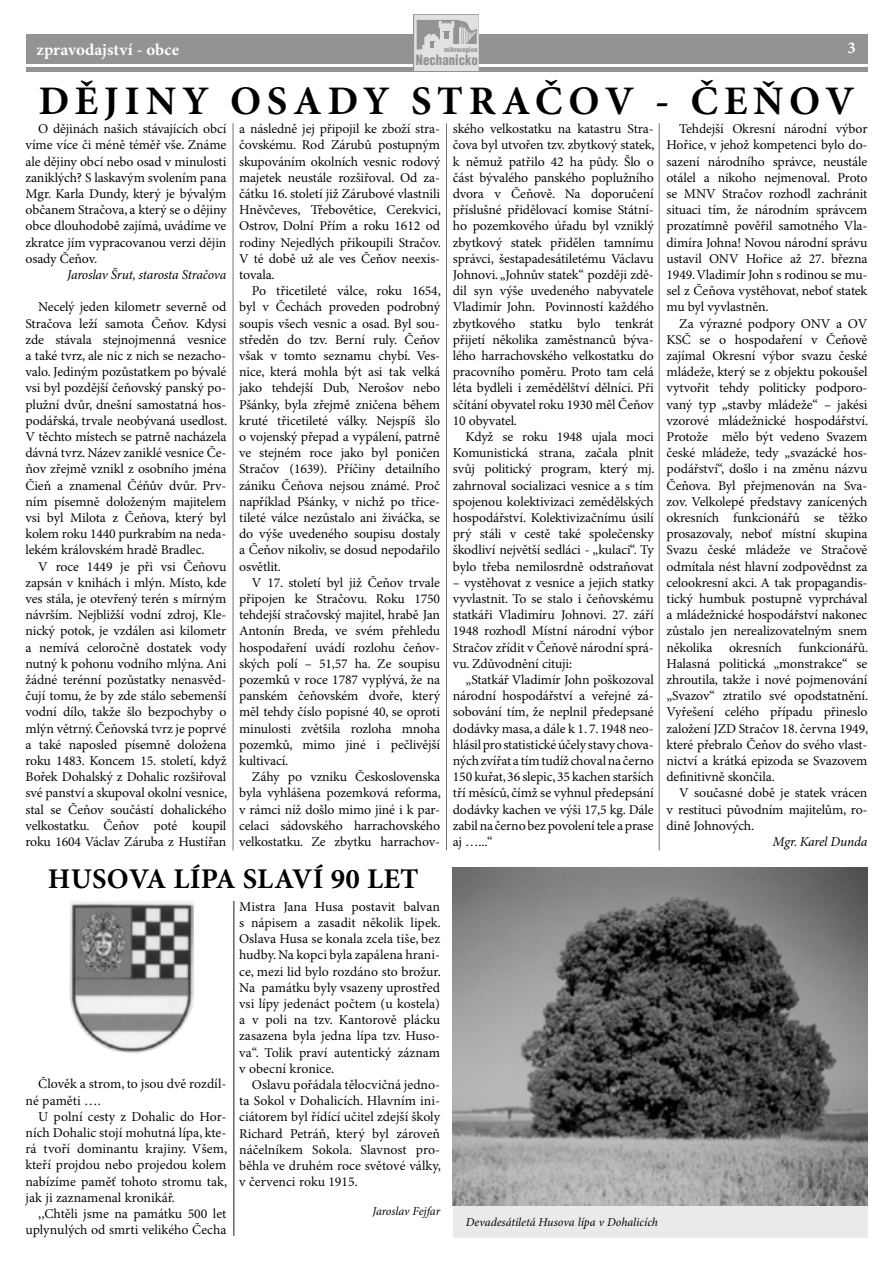
<style>
.page{position:relative;width:893px;height:1263px;background:#fff}
.page>*{position:absolute;margin:0;border:0;box-sizing:border-box;transform-origin:0 0}
.t1{font:700 40.5px "Minion Pro";letter-spacing:.14em;color:#000}
.t2{font:700 28.5px "Minion Pro";letter-spacing:.01em;color:#000}
.t3{font:700 22.5px "Minion Pro";color:#fff}
.t4{font:700 16.5px "Minion Pro";color:#fff}
.t5{font:13.5px/16.2px "Minion Pro";letter-spacing:-.01em;color:#000;text-align:justify}
.t6{font:italic 13.5px "Minion Pro";letter-spacing:-.02em;color:#000}
.t7{font:italic 12px "Minion Pro";letter-spacing:-.005em;color:#000}
.s1{font-size:16.5px}
</style>
<div class="page">
<div style="left:453px;top:1196px;width:414px;height:41px;background:#eaeaea"></div>
<div style="left:26px;top:34px;width:841px;height:30px;background:#939393"></div>
<div style="left:26px;top:67px;width:841px;height:5px;background:#939393"></div>
<svg style="left:413px;top:14px;width:66px;height:53px"></svg>
<div style="left:414px;top:15px;width:65px;height:56px;background:#e1e1e1"></div>
<hr style="left:234px;top:901px;width:1px;height:335px;background:#000">
<hr style="left:233px;top:123px;width:1px;height:727px;background:#000">
<hr style="left:446px;top:123px;width:1px;height:727px;background:#000">
<hr style="left:659px;top:123px;width:1px;height:727px;background:#000">
<img style="left:453px;top:867px;width:414px;height:338px">
<img style="left:70px;top:901px;width:124px;height:152px">
<svg style="left:417px;top:20px;width:60px;height:30px"></svg>
<p class="t4" style="left:37px;top:40px;width:144px">zpravodajství - obce</p>
<h3 class="t3" style="left:847px;top:34px;width:13px">3<span class="s1">3</span></h3>
<h1 class="t1" style="left:38px;top:77px;width:818px">DĚJINY OSADY STRAČOV - ČEŇOV</h1>
<p class="t5" style="left:26px;top:121px;width:202px;text-indent:13px">O dějinách našich stávajících obcí víme více či méně téměř vše. Známe ale dějiny obcí nebo osad v minulosti zaniklých? S laskavým svolením pana Mgr. Karla Dundy, který je bývalým občanem Stračova, a který se o dějiny obce dlouhodobě zajímá, uvádíme ve zkratce jím vypracovanou verzi dějin osady Čeňov.</p>
<p class="t6" style="left:67px;top:267px;width:161px">Jaroslav Šrut, starosta Stračova</p>
<p class="t5" style="left:26px;top:299px;width:203px;text-indent:13px">Necelý jeden kilometr severně od Stračova leží samota Čeňov. Kdysi zde stávala stejnojmenná vesnice a také tvrz, ale nic z nich se nezacho&shy;valo. Jediným pozůstatkem po bývalé vsi byl pozdější čeňovský panský po&shy;plužní dvůr, dnešní samostatná hos&shy;podářská, trvale neobývaná usedlost.<br>V těchto místech se patrně nacházela dávná tvrz. Název zaniklé vesnice Če&shy;ňov zřejmě vznikl z osobního jména Čieň a znamenal Čéňův dvůr. Prv&shy;ním písemně doloženým majitelem vsi byl Milota z Čeňova, který byl kolem roku 1440 purkrabím na neda&shy;lekém královském hradě Bradlec.</p>
<p class="t5" style="left:26px;top:558px;width:203px;text-indent:13px">V roce 1449 je při vsi Čeňovu zapsán v knihách i mlýn. Místo, kde ves stála, je otevřený terén s mírným návrším. Nejbližší vodní zdroj, Kle&shy;nický potok, je vzdálen asi kilometr a nemívá celoročně dostatek vody nutný k pohonu vodního mlýna. Ani žádné terénní pozůstatky nenasvěd&shy;čují tomu, že by zde stálo sebemenší vodní dílo, takže šlo bezpochyby o mlýn větrný. Čeňovská tvrz je poprvé a také naposled písemně doložena roku 1483. Koncem 15. století, když Bořek Dohalský z Dohalic rozšiřoval své panství a skupoval okolní vesnice, stal se Čeňov součástí dohalického velkostatku. Čeňov poté koupil roku 1604 Václav Záruba z Hustířan</p>
<p class="t5" style="left:239px;top:121px;width:203px">a následně jej připojil ke zboží stra&shy;čovskému. Rod Zárubů postupným skupováním okolních vesnic rodový majetek neustále rozšiřoval. Od za&shy;čátku 16. století již Zárubové vlastnili Hněvčeves, Třebovětice, Cerekvici, Ostrov, Dolní Přím a roku 1612 od rodiny Nejedlých přikoupili Stračov.<br>V té době už ale ves Čeňov neexis&shy;tovala.</p>
<p class="t5" style="left:239px;top:283px;width:203px;text-indent:13px">Po třicetileté válce, roku 1654, byl v Čechách proveden podrobný soupis všech vesnic a osad. Byl sou&shy;středěn do tzv. Berní ruly. Čeňov však v tomto seznamu chybí. Ves&shy;nice, která mohla být asi tak velká jako tehdejší Dub, Nerošov nebo Pšánky, byla zřejmě zničena během kruté třicetileté války. Nejspíš šlo o vojenský přepad a vypálení, patrně ve stejném roce jako byl poničen Stračov (1639). Příčiny detailního zániku Čeňova nejsou známé. Proč například Pšánky, v nichž po třice&shy;tileté válce nezůstalo ani živáčka, se do výše uvedeného soupisu dostaly a Čeňov nikoliv, se dosud nepodařilo osvětlit.</p>
<p class="t5" style="left:239px;top:575px;width:202px;text-indent:13px">V 17. století byl již Čeňov trvale připojen ke Stračovu. Roku 1750 tehdejší stračovský majitel, hrabě Jan Antonín Breda, ve svém přehledu hospodaření uvádí rozlohu čeňov&shy;ských polí – 51,57 ha. Ze soupisu pozemků v roce 1787 vyplývá, že na panském čeňovském dvoře, který měl tehdy číslo popisné 40, se oproti minulosti zvětšila rozloha mnoha pozemků, mimo jiné i pečlivější kultivací.</p>
<p class="t5" style="left:239px;top:769px;width:203px;text-indent:13px">Záhy po vzniku Československa byla vyhlášena pozemková reforma, v rámci níž došlo mimo jiné i k par&shy;celaci sádovského harrachovského velkostatku. Ze zbytku harrachov-</p>
<h2 class="t2" style="left:48px;top:862px;width:372px">HUSOVA LÍPA SLAVÍ 90 LET</h2>
<p class="t5" style="left:26px;top:1076px;width:202px;text-indent:13px">Člověk a strom, to jsou dvě rozdíl&shy;né paměti ….</p>
<p class="t5" style="left:26px;top:1109px;width:203px;text-indent:13px">U polní cesty z Dohalic do Hor&shy;ních Dohalic stojí mohutná lípa, kte&shy;rá tvoří dominantu krajiny. Všem, kteří projdou nebo projedou kolem nabízíme paměť tohoto stromu tak, jak ji zaznamenal kronikář.</p>
<p class="t5" style="left:26px;top:1206px;width:202px;text-align:right">,,Chtěli jsme na památku 500 let uplynulých od smrti velikého Čecha</p>
<p class="t5" style="left:239px;top:899px;width:203px">Mistra Jana Husa postavit balvan s nápisem a zasadit několik lipek.<br>Oslava Husa se konala zcela tiše, bez hudby. Na kopci byla zapálena hrani&shy;ce, mezi lid bylo rozdáno sto brožur.<br>Na památku byly vsazeny uprostřed vsi lípy jedenáct počtem (u kostela) a v poli na tzv. Kantorově plácku zasazena byla jedna lípa tzv. Huso&shy;va“. Tolik praví autentický záznam v obecní kronice.</p>
<p class="t5" style="left:239px;top:1077px;width:203px;text-indent:13px">Oslavu pořádala tělocvičná jedno&shy;ta Sokol v Dohalicích. Hlavním ini&shy;ciátorem byl řídící učitel zdejší školy Richard Petráň, který byl zároveň náčelníkem Sokola. Slavnost pro&shy;běhla ve druhém roce světové války, v červenci roku 1915.</p>
<p class="t7" style="left:372px;top:1204px;width:69px">Jaroslav Fejfar</p>
<p class="t5" style="left:453px;top:121px;width:203px">ského velkostatku na katastru Stra&shy;čova byl utvořen tzv. zbytkový statek, k němuž patřilo 42 ha půdy. Šlo o část bývalého panského poplužního dvora v Čeňově. Na doporučení příslušné přidělovací komise Státní&shy;ho pozemkového úřadu byl vzniklý zbytkový statek přidělen tamnímu správci, šestapadesátiletému Václavu Johnovi. „Johnův statek“ později zdě&shy;dil syn výše uvedeného nabyvatele Vladimír John. Povinností každého zbytkového statku bylo tenkrát přijetí několika zaměstnanců býva&shy;lého harrachovského velkostatku do pracovního poměru. Proto tam celá léta bydleli i zemědělštví dělníci. Při sčítání obyvatel roku 1930 měl Čeňov 10 obyvatel.</p>
<p class="t5" style="left:453px;top:429px;width:203px;text-indent:13px">Když se roku 1948 ujala moci Komunistická strana, začala plnit svůj politický program, který mj. zahrnoval socializaci vesnice a s tím spojenou kolektivizaci zemědělských hospodářství. Kolektivizačnímu úsilí prý stáli v cestě také společensky škodliví největší sedláci - „kulaci“. Ty bylo třeba nemilosrdně odstraňovat</p>
<p class="t5" style="left:453px;top:575px;width:202px">– vystěhovat z vesnice a jejich statky vyvlastnit. To se stalo i čeňovskému statkáři Vladimíru Johnovi. 27. září 1948 rozhodl Místní národní výbor Stračov zřídit v Čeňově národní sprá&shy;vu. Zdůvodnění cituji:</p>
<p class="t5" style="left:453px;top:672px;width:202px;text-indent:13px">„Statkář Vladimír John poškozoval národní hospodářství a veřejné zá&shy;sobování tím, že neplnil předepsané dodávky masa, a dále k 1. 7. 1948 neo&shy;hlásil pro statistické účely stavy chova&shy;ných zvířat a tím tudíž choval na černo 150 kuřat, 36 slepic, 35 kachen starších tří měsíců, čímž se vyhnul předepsání dodávky kachen ve výši 17,5 kg. Dále zabil na černo bez povolení tele a prase aj …...“</p>
<p class="t5" style="left:666px;top:121px;width:202px;text-indent:13px">Tehdejší Okresní národní výbor Hořice, v jehož kompetenci bylo do&shy;sazení národního správce, neustále otálel a nikoho nejmenoval. Proto se MNV Stračov rozhodl zachránit situaci tím, že národním správcem prozatímně pověřil samotného Vla&shy;dimíra Johna! Novou národní správu ustavil ONV Hořice až 27. března 1949. Vladimír John s rodinou se mu&shy;sel z Čeňova vystěhovat, neboť statek mu byl vyvlastněn.</p>
<p class="t5" style="left:666px;top:315px;width:203px;text-indent:13px">Za výrazné podpory ONV a OV KSČ se o hospodaření v Čeňově zajímal Okresní výbor svazu české mládeže, který se z objektu pokoušel vytvořit tehdy politicky podporo&shy;vaný typ „stavby mládeže“ – jakési vzorové mládežnické hospodářství.<br>Protože mělo být vedeno Svazem české mládeže, tedy „svazácké hos&shy;podářství“, došlo i na změnu názvu Čeňova. Byl přejmenován na Sva&shy;zov. Velkolepé představy zanícených okresních funkcionářů se těžko prosazovaly, neboť místní skupina Svazu české mládeže ve Stračově odmítala nést hlavní zodpovědnst za celookresní akci. A tak propagandis&shy;tický humbuk postupně vyprchával a mládežnické hospodářství nakonec zůstalo jen nerealizovatelným snem několika okresních funkcionářů.<br>Halasná politická „monstrakce“ se zhroutila, takže i nové pojmenování „Svazov“ ztratilo své opodstatnění.<br>Vyřešení celého případu přineslo založení JZD Stračov 18. června 1949, které přebralo Čeňov do svého vlast&shy;nictví a krátká epizoda se Svazovem definitivně skončila.</p>
<p class="t5" style="left:666px;top:785px;width:202px;text-indent:13px">V současné době je statek vrácen v restituci původním majitelům, ro&shy;dině Johnových.</p>
<p class="t6" style="left:772px;top:834px;width:96px">Mgr. Karel Dunda</p>
<p class="t7" style="left:466px;top:1215px;width:194px">Devadesátiletá Husova lípa v Dohalicích</p>
</div>
